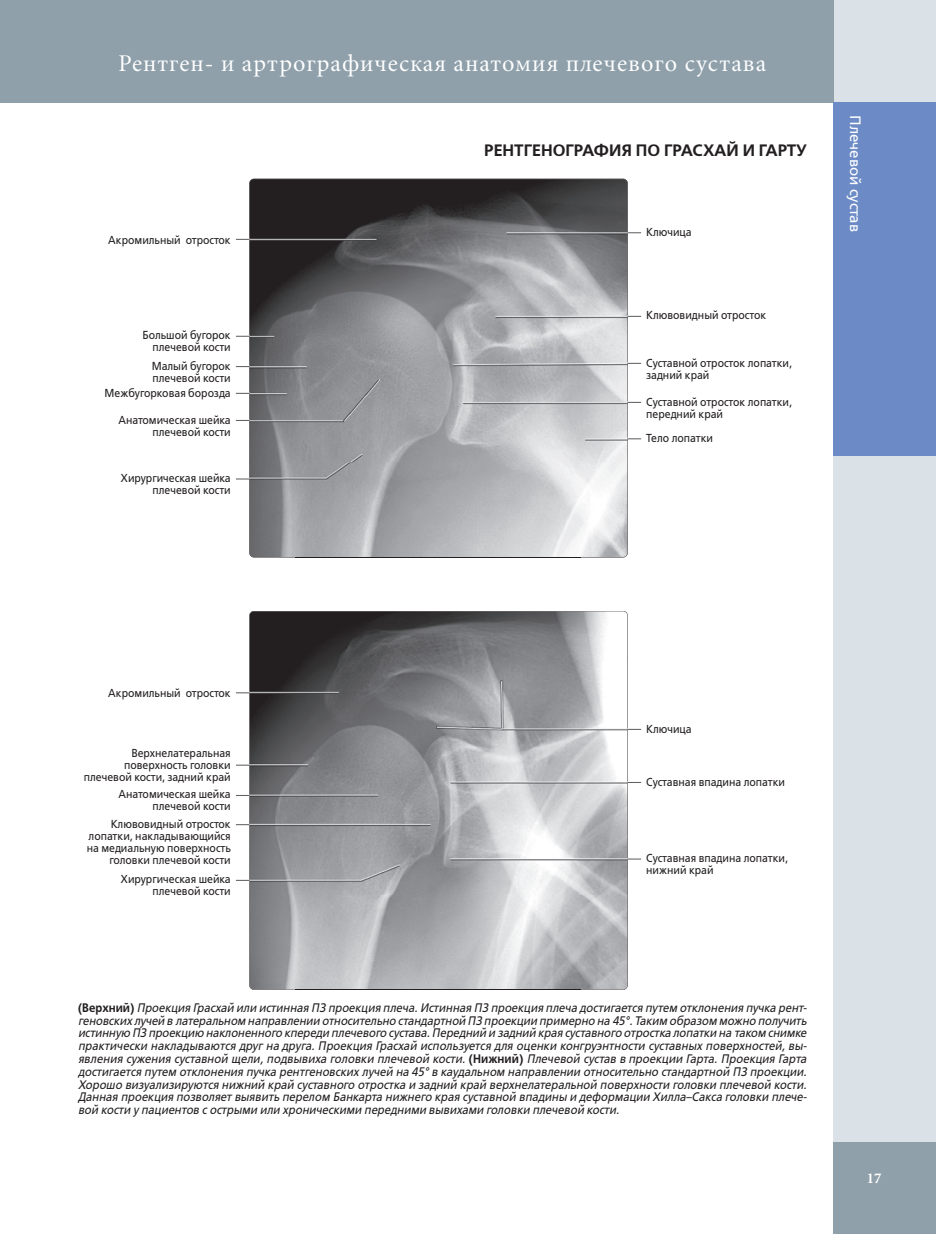
<style>
.page{position:relative;width:936px;height:1234px;background:#fff}
.page>*{position:absolute;margin:0;border:0;box-sizing:border-box;transform-origin:0 0}
.t1{font:24px "Minion Cyr";letter-spacing:.04em;color:#fff}
.t2{font:16.5px "Free Set Demi C";color:#231f20}
.t3{font:15px "Free Set C";color:#fff}
.t4{font:700 15px "Minion Cyr";color:#fff}
.t5{font:italic 12.3px/12.8px "Free Set C";color:#231f20;text-align:justify;scale:.91 1}
.t6{font:11.55px/12px "Free Set C";color:#231f20;text-align:right;scale:.91 1}
.s1{font-family:"Free Set Demi C";font-style:normal}
</style>
<div class="page">
<div style="left:833px;top:0;width:102px;height:1142px;background:#dae2e7"></div>
<div style="left:833px;top:1142px;width:102px;height:91px;background:#8fa0aa"></div>
<div style="left:0;top:0;width:833px;height:102px;background:#8fa0aa"></div>
<div style="left:833px;top:102px;width:102px;height:353px;background:#6c8bc6"></div>
<img style="left:236px;top:238px;width:13px;height:242px">
<img style="left:627px;top:181px;width:14px;height:374px">
<img style="left:297px;top:226px;width:283px;height:331px">
<img style="left:249px;top:179px;width:378px;height:47px">
<img style="left:249px;top:225px;width:47px;height:332px">
<img style="left:580px;top:225px;width:47px;height:332px">
<img style="left:296px;top:557px;width:284px;height:1px">
<img style="left:627px;top:613px;width:14px;height:375px">
<img style="left:297px;top:658px;width:283px;height:331px">
<img style="left:236px;top:692px;width:13px;height:189px">
<img style="left:249px;top:611px;width:378px;height:47px">
<img style="left:249px;top:657px;width:47px;height:332px">
<img style="left:580px;top:657px;width:47px;height:332px">
<img style="left:296px;top:989px;width:284px;height:1px">
<h1 class="t1" style="left:118px;top:49px;width:649px">Рентген- и артрографическая анатомия плечевого сустава</h1>
<p class="t6" style="left:108px;top:234px;width:136px">Акромильный отросток</p>
<p class="t6" style="left:142px;top:329px;width:98px">Большой бугорок плечевой кости</p>
<p class="t6" style="left:152px;top:360px;width:88px;text-align:left">Малый бугорок плечевой кости</p>
<p class="t6" style="left:105px;top:387px;width:140px">Межбугорковая борозда</p>
<p class="t6" style="left:118px;top:413px;width:125px">Анатомическая шейка плечевой кости</p>
<p class="t6" style="left:121px;top:472px;width:122px">Хирургическая шейка плечевой кости</p>
<h2 class="t2" style="left:484px;top:141px;width:324px">РЕНТГЕНОГРАФИЯ ПО ГРАСХАЙ И ГАРТУ</h2>
<p class="t6" style="left:646px;top:226px;width:51px">Ключица</p>
<p class="t6" style="left:646px;top:309px;width:133px">Клювовидный отросток</p>
<p class="t6" style="left:646px;top:357px;width:162px;text-align:left">Суставной отросток лопатки, задний край</p>
<p class="t6" style="left:646px;top:396px;width:162px;text-align:left">Суставной отросток лопатки, передний край</p>
<p class="t6" style="left:646px;top:432px;width:75px">Тело лопатки</p>
<p class="t3" style="left:863px;top:115px;width:119px;rotate:90deg">Плечевой сустав</p>
<p class="t6" style="left:108px;top:686px;width:136px">Акромильный отросток</p>
<p class="t6" style="left:84px;top:746px;width:163px">Верхнелатеральная поверхность головки плечевой кости, задний край</p>
<p class="t6" style="left:87px;top:817px;width:160px">Клювовидный отросток лопатки, накладывающийся на медиальную поверхность головки плечевой кости</p>
<p class="t6" style="left:121px;top:873px;width:122px">Хирургическая шейка плечевой кости</p>
<p class="t6" style="left:118px;top:788px;width:125px">Анатомическая шейка плечевой кости</p>
<p class="t6" style="left:646px;top:723px;width:51px">Ключица</p>
<p class="t6" style="left:646px;top:776px;width:154px">Суставная впадина лопатки</p>
<p class="t6" style="left:646px;top:852px;width:157px;text-align:left">Суставная впадина лопатки, нижний край</p>
<p class="t5" style="left:78px;top:1001px;width:802px"><span class="s1">(Верхний)</span> Проекция Грасхай или истинная ПЗ проекция плеча. Истинная ПЗ проекция плеча достигается путем отклонения пучка рент&shy;геновских лучей в латеральном направлении относительно стандартной ПЗ проекции примерно на 45°. Таким образом можно получить истинную ПЗ проекцию наклоненного кпереди плечевого сустава. Передний и задний края суставного отростка лопатки на таком снимке практически накладываются друг на друга. Проекция Грасхай используется для оценки конгруэнтности суставных поверхностей, вы&shy;явления сужения суставной щели, подвывиха головки плечевой кости. <span class="s1">(Нижний)</span> Плечевой сустав в проекции Гарта. Проекция Гарта достигается путем отклонения пучка рентгеновских лучей на 45° в каудальном направлении относительно стандартной ПЗ проекции.<br>Хорошо визуализируются нижний край суставного отростка и задний край верхнелатеральной поверхности головки плечевой кости.<br>Данная проекция позволяет выявить перелом Банкарта нижнего края суставной впадины и деформации Хилла–Сакса головки плече&shy;вой кости у пациентов с острыми или хроническими передними вывихами головки плечевой кости.</p>
<p class="t4" style="left:866px;top:1169px;width:16px">17</p>
</div>
